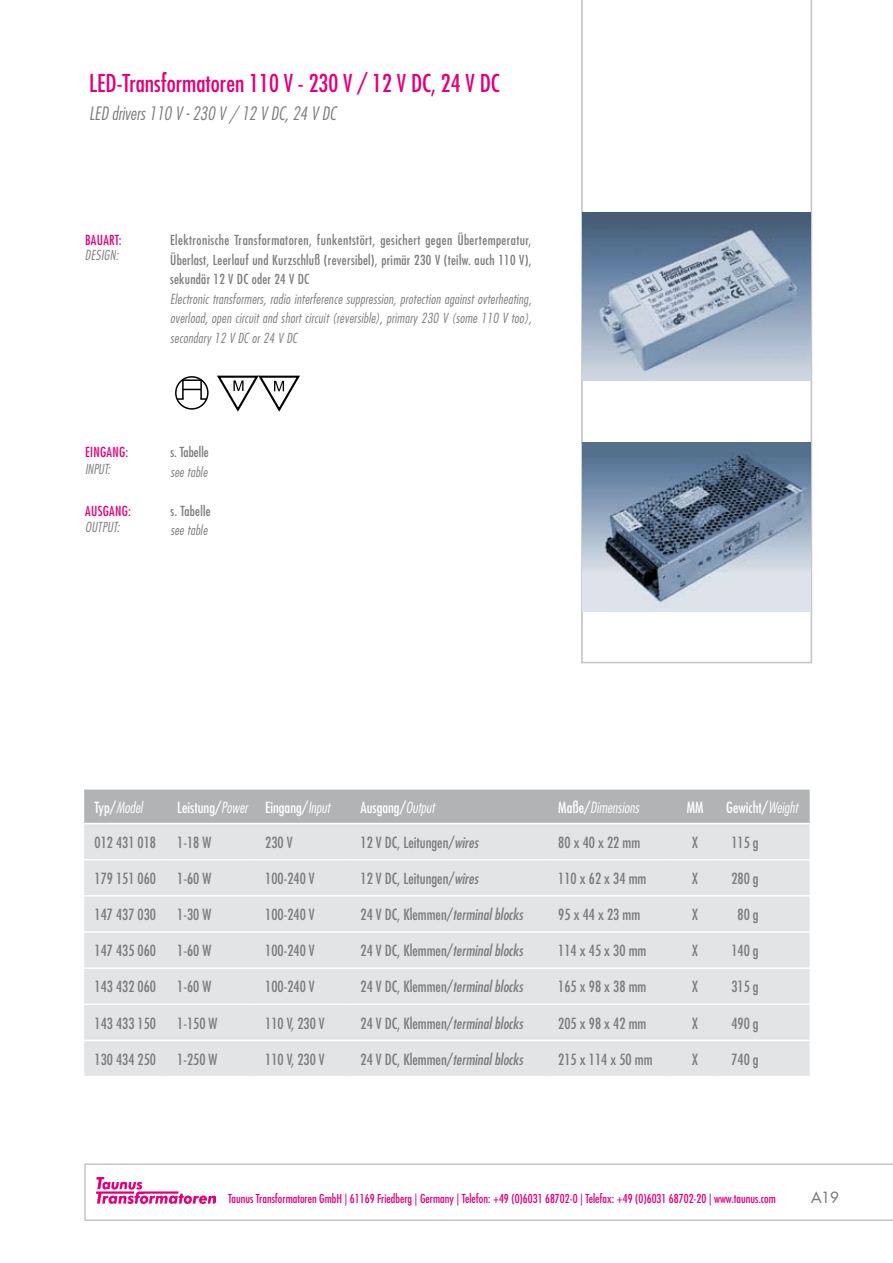
<style>
.page{position:relative;width:893px;height:1263px;background:#fff}
.page>*{position:absolute;margin:0;border:0;box-sizing:border-box;transform-origin:0 0}
.t1{font:condensed 24px "Futura Std";color:#e2007a}
.t2{font:italic 300 condensed 18px "Futura Std";color:#7b7c7e}
.t3{font:condensed 15px "Futura Std";color:#7b7c7e}
.t4{font:condensed 15px "Futura Std";color:#fff}
.t5{font:italic 300 condensed 15px "Futura Std";color:#fff}
.t6{font:500 15px "Futura Std";color:#7b7c7e}
.t7{font:italic 300 condensed 13.5px/19.5px "Futura Std";letter-spacing:.02em;color:#7b7c7e;text-align:justify}
.t8{font:condensed 13.5px/19.5px "Futura Std";letter-spacing:.02em;color:#7b7c7e;text-align:justify}
.t9{font:condensed 13.5px "Futura Std";letter-spacing:.02em;color:#e2007a}
.t10{font:condensed 12px "Futura Std";color:#e2007a}
.s1{font-weight:400;font-style:normal}
.s2{font-weight:300;font-style:italic}
.s3{font-style:italic}
</style>
<div class="page">
<svg style="left:84px;top:1163px;width:809px;height:58px"></svg>
<img style="left:96px;top:1178px;width:120px;height:25px">
<div style="left:84px;top:789px;width:726px;height:34px;background:#b1b3b4"></div>
<div style="left:84px;top:824px;width:726px;height:252px;background:#e3e4e5"></div>
<hr style="left:84px;top:859px;width:83px;height:1px;background:#fff">
<hr style="left:167px;top:859px;width:88px;height:1px;background:#fff">
<hr style="left:255px;top:859px;width:95px;height:1px;background:#fff">
<hr style="left:350px;top:859px;width:198px;height:1px;background:#fff">
<hr style="left:548px;top:859px;width:122px;height:1px;background:#fff">
<hr style="left:670px;top:859px;width:46px;height:1px;background:#fff">
<hr style="left:716px;top:859px;width:94px;height:1px;background:#fff">
<hr style="left:84px;top:895px;width:83px;height:1px;background:#fff">
<hr style="left:167px;top:895px;width:88px;height:1px;background:#fff">
<hr style="left:255px;top:895px;width:95px;height:1px;background:#fff">
<hr style="left:350px;top:895px;width:198px;height:1px;background:#fff">
<hr style="left:548px;top:895px;width:122px;height:1px;background:#fff">
<hr style="left:670px;top:895px;width:46px;height:1px;background:#fff">
<hr style="left:716px;top:895px;width:94px;height:1px;background:#fff">
<hr style="left:84px;top:931px;width:83px;height:2px;background:#fff">
<hr style="left:167px;top:931px;width:88px;height:2px;background:#fff">
<hr style="left:255px;top:931px;width:95px;height:2px;background:#fff">
<hr style="left:350px;top:931px;width:198px;height:2px;background:#fff">
<hr style="left:548px;top:931px;width:122px;height:2px;background:#fff">
<hr style="left:670px;top:931px;width:46px;height:2px;background:#fff">
<hr style="left:716px;top:931px;width:94px;height:2px;background:#fff">
<hr style="left:84px;top:967px;width:83px;height:2px;background:#fff">
<hr style="left:167px;top:967px;width:88px;height:2px;background:#fff">
<hr style="left:255px;top:967px;width:95px;height:2px;background:#fff">
<hr style="left:350px;top:967px;width:198px;height:2px;background:#fff">
<hr style="left:548px;top:967px;width:122px;height:2px;background:#fff">
<hr style="left:670px;top:967px;width:46px;height:2px;background:#fff">
<hr style="left:716px;top:967px;width:94px;height:2px;background:#fff">
<hr style="left:84px;top:1003px;width:83px;height:2px;background:#fff">
<hr style="left:167px;top:1003px;width:88px;height:2px;background:#fff">
<hr style="left:255px;top:1003px;width:95px;height:2px;background:#fff">
<hr style="left:350px;top:1003px;width:198px;height:2px;background:#fff">
<hr style="left:548px;top:1003px;width:122px;height:2px;background:#fff">
<hr style="left:670px;top:1003px;width:46px;height:2px;background:#fff">
<hr style="left:716px;top:1003px;width:94px;height:2px;background:#fff">
<hr style="left:84px;top:1040px;width:83px;height:1px;background:#fff">
<hr style="left:167px;top:1040px;width:88px;height:1px;background:#fff">
<hr style="left:255px;top:1040px;width:95px;height:1px;background:#fff">
<hr style="left:350px;top:1040px;width:198px;height:1px;background:#fff">
<hr style="left:548px;top:1040px;width:122px;height:1px;background:#fff">
<hr style="left:670px;top:1040px;width:46px;height:1px;background:#fff">
<hr style="left:716px;top:1040px;width:94px;height:1px;background:#fff">
<svg style="left:581px;top:0;width:231px;height:663px"></svg>
<svg style="left:217px;top:375px;width:83px;height:37px"></svg>
<img style="left:583px;top:212px;width:228px;height:169px">
<img style="left:583px;top:443px;width:228px;height:168px">
<div style="left:175px;top:376px;width:34px;height:34px;border:2px solid #000;border-radius:50%"></div>
<hr style="left:182px;top:379px;width:20px;height:2px;background:#000">
<svg style="left:177px;top:380px;width:30px;height:20px"></svg>
<h1 class="t1" style="left:89px;top:69px;width:412px">LED-Transformatoren 110 V - 230 V / 12 V DC, 24 V DC</h1>
<p class="t2" style="left:89px;top:103px;width:248px">LED drivers 110 V - 230 V / 12 V DC, 24 V DC</p>
<p class="t9" style="left:85px;top:232px;width:38px">BAUART:</p>
<p class="t8" style="left:170px;top:230px;width:363px">Elektronische Transformatoren, funkentstört, gesichert gegen Übertemperatur, Überlast, Leerlauf und Kurzschluß (reversibel), primär 230 V (teilw. auch 110 V), sekundär 12 V DC oder 24 V DC</p>
<p class="t7" style="left:170px;top:289px;width:363px">Electronic transformers, radio interference suppression, protection against ovterheating, overload, open circuit and short circuit (reversible), primary 230 V (some 110 V too), secondary 12 V DC or 24 V DC</p>
<p class="t7" style="left:85px;top:246px;width:35px">DESIGN:</p>
<p class="t9" style="left:85px;top:444px;width:45px">EINGANG:</p>
<p class="t8" style="left:170px;top:442px;width:40px">s. Tabelle</p>
<p class="t7" style="left:170px;top:462px;width:38px">see table</p>
<p class="t9" style="left:85px;top:503px;width:47px">AUSGANG:</p>
<p class="t8" style="left:170px;top:501px;width:42px">s. Tabelle</p>
<p class="t7" style="left:170px;top:521px;width:38px">see table</p>
<p class="t7" style="left:85px;top:460px;width:27px">INPUT:</p>
<p class="t7" style="left:85px;top:517px;width:36px">OUTPUT:</p>
<p class="t5" style="left:94px;top:798px;width:49px"><span class="s1">Typ/</span>Model</p>
<p class="t4" style="left:177px;top:798px;width:154px">Leistung/<span class="s2">Power</span> Eingang/<span class="s2">Input</span></p>
<p class="t4" style="left:360px;top:798px;width:75px">Ausgang/<span class="s2">Output</span></p>
<p class="t5" style="left:558px;top:798px;width:82px"><span class="s1">Maße/</span>Dimensions</p>
<p class="t4" style="left:687px;top:798px;width:18px">MM</p>
<p class="t4" style="left:726px;top:798px;width:73px">Gewicht/<span class="s2">Weight</span></p>
<p class="t3" style="left:94px;top:833px;width:63px">012 431 018</p>
<p class="t3" style="left:177px;top:833px;width:36px">1-18 W</p>
<p class="t3" style="left:265px;top:833px;width:29px">230 V</p>
<p class="t3" style="left:360px;top:833px;width:119px">12 V DC, Leitungen/<span class="s3">wires</span></p>
<p class="t3" style="left:558px;top:833px;width:83px">80 x 40 x 22 mm</p>
<p class="t3" style="left:692px;top:833px;width:8px">X</p>
<p class="t3" style="left:731px;top:833px;width:29px">115 g</p>
<p class="t3" style="left:94px;top:869px;width:63px">179 151 060</p>
<p class="t3" style="left:177px;top:869px;width:36px">1-60 W</p>
<p class="t3" style="left:265px;top:869px;width:51px">100-240 V</p>
<p class="t3" style="left:360px;top:869px;width:119px">12 V DC, Leitungen/<span class="s3">wires</span></p>
<p class="t3" style="left:558px;top:869px;width:90px">110 x 62 x 34 mm</p>
<p class="t3" style="left:692px;top:869px;width:8px">X</p>
<p class="t3" style="left:731px;top:869px;width:29px">280 g</p>
<p class="t3" style="left:94px;top:905px;width:63px">147 437 030</p>
<p class="t3" style="left:177px;top:905px;width:36px">1-30 W</p>
<p class="t3" style="left:265px;top:905px;width:51px">100-240 V</p>
<p class="t3" style="left:360px;top:905px;width:164px">24 V DC, Klemmen/<span class="s3">terminal blocks</span></p>
<p class="t3" style="left:558px;top:905px;width:83px">95 x 44 x 23 mm</p>
<p class="t3" style="left:692px;top:905px;width:8px">X</p>
<p class="t3" style="left:737px;top:905px;width:23px">80 g</p>
<p class="t3" style="left:94px;top:942px;width:63px">147 435 060</p>
<p class="t3" style="left:177px;top:942px;width:36px">1-60 W</p>
<p class="t3" style="left:265px;top:942px;width:51px">100-240 V</p>
<p class="t3" style="left:360px;top:942px;width:164px">24 V DC, Klemmen/<span class="s3">terminal blocks</span></p>
<p class="t3" style="left:558px;top:942px;width:90px">114 x 45 x 30 mm</p>
<p class="t3" style="left:692px;top:942px;width:8px">X</p>
<p class="t3" style="left:731px;top:942px;width:29px">140 g</p>
<p class="t3" style="left:94px;top:978px;width:63px">143 432 060</p>
<p class="t3" style="left:177px;top:978px;width:36px">1-60 W</p>
<p class="t3" style="left:265px;top:978px;width:51px">100-240 V</p>
<p class="t3" style="left:360px;top:978px;width:164px">24 V DC, Klemmen/<span class="s3">terminal blocks</span></p>
<p class="t3" style="left:558px;top:978px;width:90px">165 x 98 x 38 mm</p>
<p class="t3" style="left:692px;top:978px;width:8px">X</p>
<p class="t3" style="left:731px;top:978px;width:29px">315 g</p>
<p class="t3" style="left:94px;top:1014px;width:63px">143 433 150</p>
<p class="t3" style="left:177px;top:1014px;width:42px">1-150 W</p>
<p class="t3" style="left:265px;top:1014px;width:61px">110 V, 230 V</p>
<p class="t3" style="left:360px;top:1014px;width:164px">24 V DC, Klemmen/<span class="s3">terminal blocks</span></p>
<p class="t3" style="left:558px;top:1014px;width:90px">205 x 98 x 42 mm</p>
<p class="t3" style="left:692px;top:1014px;width:8px">X</p>
<p class="t3" style="left:731px;top:1014px;width:29px">490 g</p>
<p class="t3" style="left:94px;top:1050px;width:63px">130 434 250</p>
<p class="t3" style="left:177px;top:1050px;width:42px">1-250 W</p>
<p class="t3" style="left:265px;top:1050px;width:61px">110 V, 230 V</p>
<p class="t3" style="left:360px;top:1050px;width:164px">24 V DC, Klemmen/<span class="s3">terminal blocks</span></p>
<p class="t3" style="left:558px;top:1050px;width:96px">215 x 114 x 50 mm</p>
<p class="t3" style="left:692px;top:1050px;width:8px">X</p>
<p class="t3" style="left:731px;top:1050px;width:29px">740 g</p>
<p class="t10" style="left:228px;top:1191px;width:549px">Taunus Transformatoren GmbH | 61169 Friedberg | Germany | Telefon: +49 (0)6031 68702-0 | Telefax: +49 (0)6031 68702-20 | www.taunus.com</p>
<p class="t6" style="left:811px;top:1188px;width:29px">A19</p>
</div>
